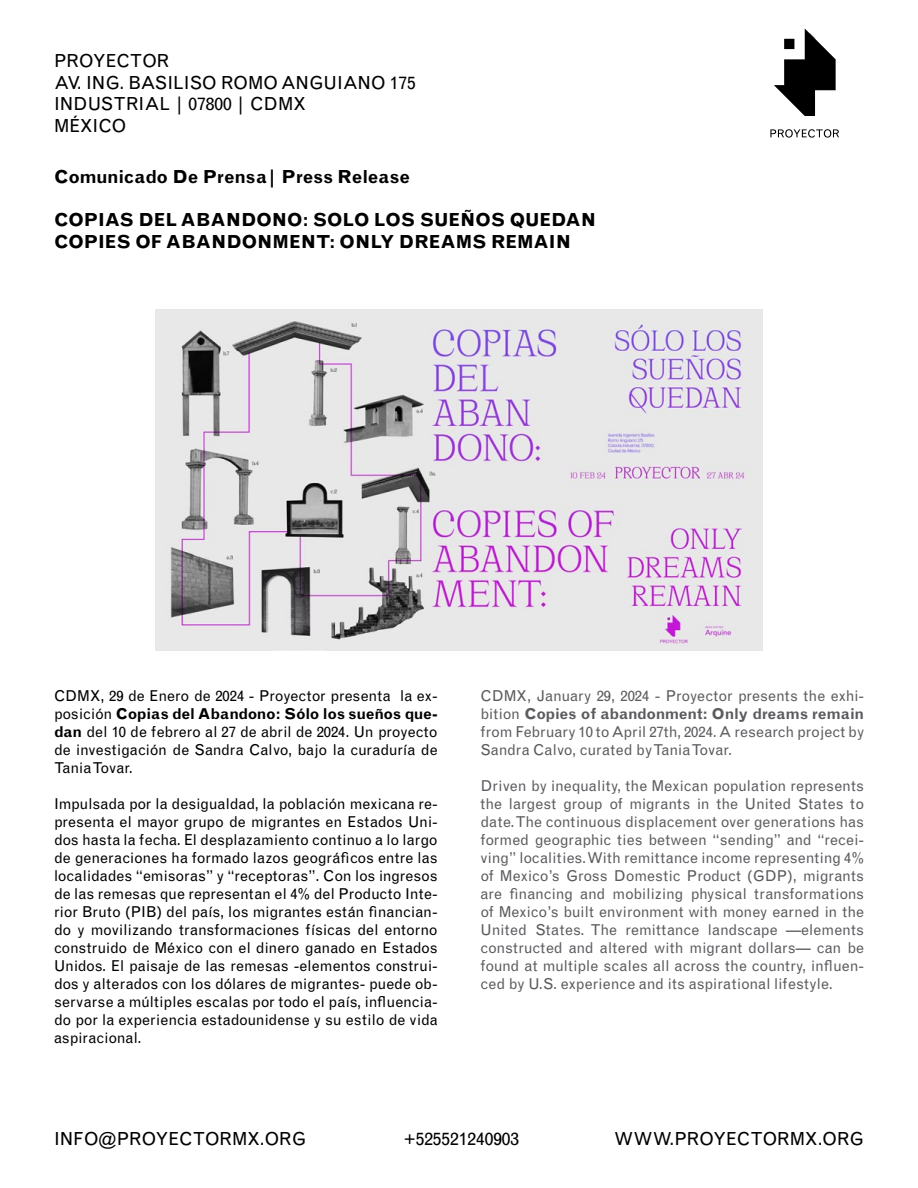
<style>
.page{position:relative;width:918px;height:1188px;background:#fff}
.page>*{position:absolute;margin:0;border:0;box-sizing:border-box;transform-origin:0 0}
.t1{font:18px/21.6px "Grotesque MT Std";color:#000}
.t2{font:700 18px/21.6px "Grotesque MT Std";color:#000}
.t3{font:15px/18px "Grotesque MT Std";letter-spacing:-.005em;color:#000;text-align:justify}
.t4{font:15px/18px "Grotesque MT Std";color:#5c5b5f;text-align:justify}
.s1{font-weight:700}
</style>
<div class="page">
<svg style="left:774px;top:28px;width:62px;height:88px"></svg>
<svg style="left:770px;top:129px;width:69px;height:9px"></svg>
<img style="left:155px;top:309px;width:608px;height:342px">
<p class="t1" style="left:54px;top:50px;width:363px">PROYECTOR<br>AV. ING. BASILISO ROMO ANGUIANO 175<br>INDUSTRIAL | 07800 | CDMX<br>MÉXICO</p>
<p class="t2" style="left:54px;top:166px;width:358px">Comunicado De Prensa| Press Release</p>
<p class="t2" style="left:54px;top:209px;width:544px">COPIAS DEL ABANDONO: SOLO LOS SUEÑOS QUEDAN<br>COPIES OF ABANDONMENT: ONLY DREAMS REMAIN</p>
<p class="t3" style="left:54px;top:687px;width:385px">CDMX, 29 de Enero de 2024 - Proyector presenta la ex&shy;posición <span class="s1">Copias del Abandono: Sólo los sueños que&shy;dan</span> del 10 de febrero al 27 de abril de 2024. Un proyecto de investigación de Sandra Calvo, bajo la curaduría de Tania Tovar.</p>
<p class="t3" style="left:54px;top:795px;width:385px">Impulsada por la desigualdad, la población mexicana re&shy;presenta el mayor grupo de migrantes en Estados Uni&shy;dos hasta la fecha. El desplazamiento continuo a lo largo de generaciones ha formado lazos geográficos entre las localidades “emisoras” y “receptoras”. Con los ingresos de las remesas que representan el 4% del Producto Inte&shy;rior Bruto (PIB) del país, los migrantes están financian&shy;do y movilizando transformaciones físicas del entorno construido de México con el dinero ganado en Estados Unidos. El paisaje de las remesas -elementos construi&shy;dos y alterados con los dólares de migrantes- puede ob&shy;servarse a múltiples escalas por todo el país, influencia&shy;do por la experiencia estadounidense y su estilo de vida aspiracional.</p>
<p class="t4" style="left:480px;top:687px;width:385px">CDMX, January 29, 2024 - Proyector presents the exhi&shy;bition <span class="s1">Copies of abandonment: Only dreams remain </span>from February 10 to April 27th, 2024. A research project by Sandra Calvo, curated by Tania Tovar.</p>
<p class="t4" style="left:480px;top:777px;width:385px">Driven by inequality, the Mexican population represents the largest group of migrants in the United States to date. The continuous displacement over generations has formed geographic ties between “sending” and “recei&shy;ving” localities. With remittance income representing 4% of Mexico’s Gross Domestic Product (GDP), migrants are financing and mobilizing physical transformations of Mexico’s built environment with money earned in the United States. The remittance landscape —elements constructed and altered with migrant dollars— can be found at multiple scales all across the country, influen&shy;ced by U.S. experience and its aspirational lifestyle.</p>
<p class="t1" style="left:54px;top:1128px;width:254px">INFO@PROYECTORMX.ORG</p>
<p class="t1" style="left:404px;top:1128px;width:117px">+525521240903</p>
<p class="t1" style="left:614px;top:1128px;width:251px">WWW.PROYECTORMX.ORG</p>
</div>
